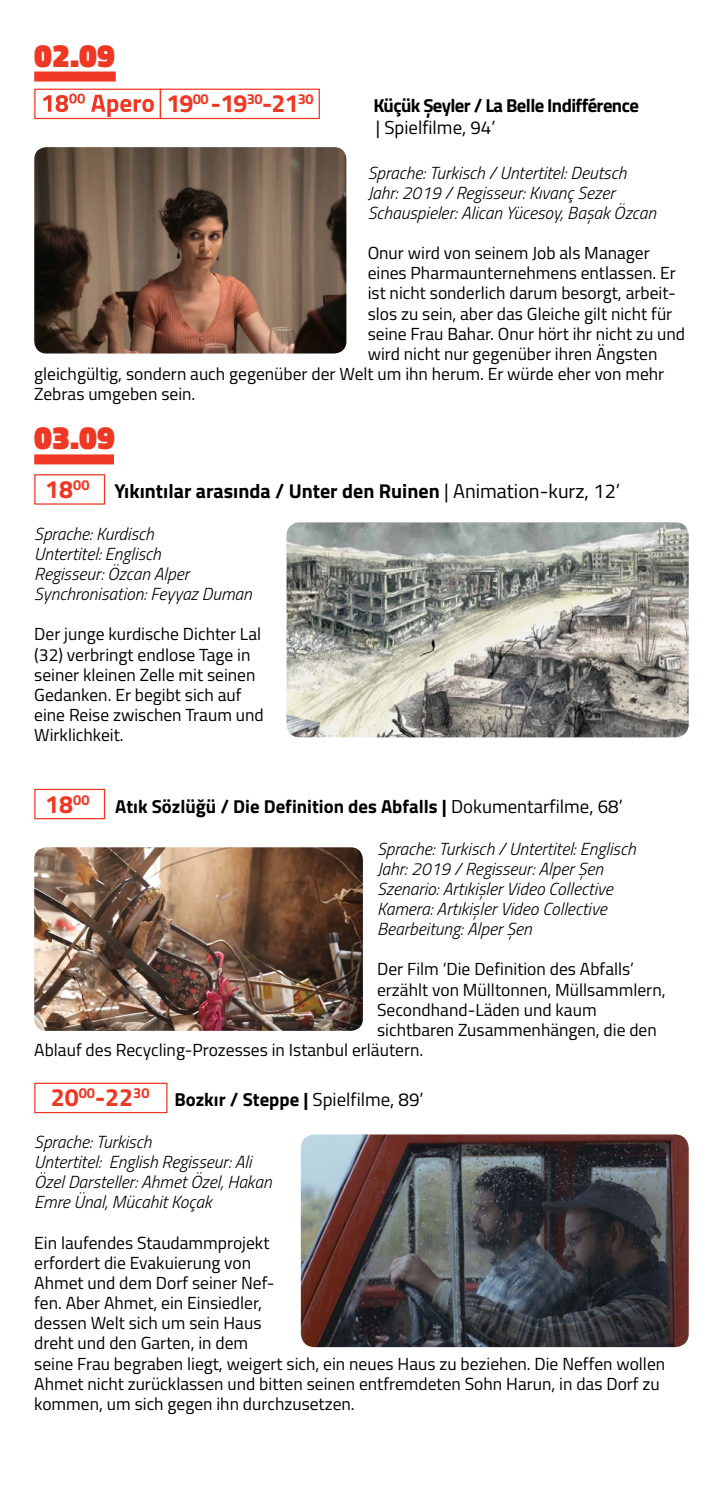
<style>
.page{position:relative;width:723px;height:1489px;background:#fff}
.page>*{position:absolute;margin:0;border:0;box-sizing:border-box;transform-origin:0 0}
.t1{font:900 32.5px "Titillium";color:#ee3824}
.t2{font:700 25px "Titillium";letter-spacing:-.015em;color:#ee3824}
.t3{font:700 20px "Titillium";color:#000}
.t4{font:700 18.75px "Titillium";color:#000}
.t5{font:18.75px "Titillium";color:#000}
.t6{font:700 18.75px "Titillium";letter-spacing:-.035em;color:#000}
.t7{font:17.5px/20px "Titillium";color:#000}
.t8{font:italic 300 17.5px/20px "Titillium";color:#000}
.s1{font-size:25px;color:#ee3824}
.s2{font-weight:400}
.s3{font-weight:700}
</style>
<div class="page">
<div style="left:34px;top:71px;width:82px;height:10px;background:#ee3824"></div>
<div style="left:34px;top:454px;width:80px;height:10px;background:#ee3824"></div>
<img style="left:34px;top:147px;width:312px;height:206px">
<img style="left:286px;top:522px;width:403px;height:215px">
<img style="left:34px;top:847px;width:329px;height:183px">
<img style="left:301px;top:1134px;width:388px;height:212px">
<svg style="left:34px;top:474px;width:72px;height:31px"></svg>
<svg style="left:34px;top:788px;width:72px;height:31px"></svg>
<svg style="left:34px;top:1082px;width:134px;height:31px"></svg>
<svg style="left:34px;top:88px;width:286px;height:32px"></svg>
<h1 class="t1" style="left:34px;top:32px;width:82px">02.09</h1>
<h2 class="t2" style="left:166px;top:84px;width:149px">19<sup>00</sup> -19<sup>30</sup>-21<sup>30</sup></h2>
<p class="t6" style="left:373px;top:91px;width:267px">Küçük Şeyler / La Belle Indifférence</p>
<p class="t5" style="left:376px;top:113px;width:121px">| Spielfilme, 94’</p>
<p class="t8" style="left:368px;top:161px;width:290px">Sprache: Turkisch / Untertitel: Deutsch<br>Jahr: 2019 / Regisseur: Kıvanç Sezer<br>Schauspieler: Alican Yücesoy, Başak Özcan</p>
<p class="t7" style="left:368px;top:242px;width:284px">Onur wird von seinem Job als Manager</p>
<p class="t7" style="left:368px;top:262px;width:310px">eines Pharmaunternehmens entlassen. Er</p>
<p class="t7" style="left:368px;top:282px;width:310px">ist nicht sonderlich darum besorgt, arbeit-</p>
<p class="t7" style="left:368px;top:302px;width:306px">slos zu sein, aber das Gleiche gilt nicht für</p>
<p class="t7" style="left:368px;top:323px;width:319px">seine Frau Bahar. Onur hört ihr nicht zu und</p>
<p class="t7" style="left:368px;top:343px;width:291px">wird nicht nur gegenüber ihren Ängsten</p>
<p class="t7" style="left:34px;top:363px;width:631px">gleichgültig, sondern auch gegenüber der Welt um ihn herum. Er würde eher von mehr</p>
<p class="t7" style="left:34px;top:383px;width:163px">Zebras umgeben sein.</p>
<h1 class="t1" style="left:34px;top:414px;width:82px">03.09</h1>
<p class="t3" style="left:45px;top:475px;width:590px"><span class="s1">18</span><sup>00</sup> Yıkıntılar arasında / Unter den Ruinen <span class="s2">| Animation-kurz, 12’ ′</span></p>
<p class="t8" style="left:34px;top:522px;width:219px">Sprache: Kurdisch<br>Untertitel: Englisch<br>Regisseur: Özcan Alper<br>Synchronisation: Feyyaz Duman</p>
<p class="t7" style="left:34px;top:623px;width:231px">Der junge kurdische Dichter Lal (32) verbringt endlose Tage in seiner kleinen Zelle mit seinen<br>Gedanken. Er begibt sich auf eine Reise zwischen Traum und<br>Wirklichkeit.</p>
<h2 class="t2" style="left:45px;top:785px;width:46px">18<sup>00</sup></h2>
<p class="t4" style="left:115px;top:792px;width:513px">Atık Sözlüğü / Die Definition des Abfalls | <span class="s2">Dokumentarfilme, 68’′</span></p>
<p class="t8" style="left:377px;top:837px;width:260px">Sprache: Turkisch / Untertitel: Englisch Jahr: 2019 / Regisseur: Alper Şen Szenario: Artıkişler Video Collective Kamera: Artıkişler Video Collective Bearbeitung: Alper Şen</p>
<p class="t7" style="left:377px;top:958px;width:258px">Der Film ‘Die Definition des Abfalls’</p>
<p class="t7" style="left:377px;top:978px;width:290px">erzählt von Mülltonnen, Müllsammlern,</p>
<p class="t7" style="left:377px;top:998px;width:221px">Secondhand-Läden und kaum</p>
<p class="t7" style="left:377px;top:1018px;width:281px">sichtbaren Zusammenhängen, die den</p>
<p class="t7" style="left:34px;top:1038px;width:390px">Ablauf des Recycling-Prozesses in Istanbul erläutern.</p>
<h2 class="t2" style="left:51px;top:1078px;width:100px">20<sup>00</sup>-22<sup>30</sup></h2>
<p class="t5" style="left:174px;top:1085px;width:255px"><span class="s3">Bozkır / Steppe |</span> Spielfilme, 89’′</p>
<p class="t8" style="left:34px;top:1130px;width:239px">Sprache: Turkisch<br>Untertitel: English Regisseur: Ali<br>Özel Darsteller: Ahmet Özel, Hakan<br>Emre Ünal, Mücahit Koçak</p>
<p class="t7" style="left:34px;top:1231px;width:632px">Ein laufendes Staudammprojekt<br>erfordert die Evakuierung von<br>Ahmet und dem Dorf seiner Nef-<br>fen. Aber Ahmet, ein Einsiedler,<br>dessen Welt sich um sein Haus<br>dreht und den Garten, in dem<br>seine Frau begraben liegt, weigert sich, ein neues Haus zu beziehen. Die Neffen wollen Ahmet nicht zurücklassen und bitten seinen entfremdeten Sohn Harun, in das Dorf zu kommen, um sich gegen ihn durchzusetzen.</p>
</div>
